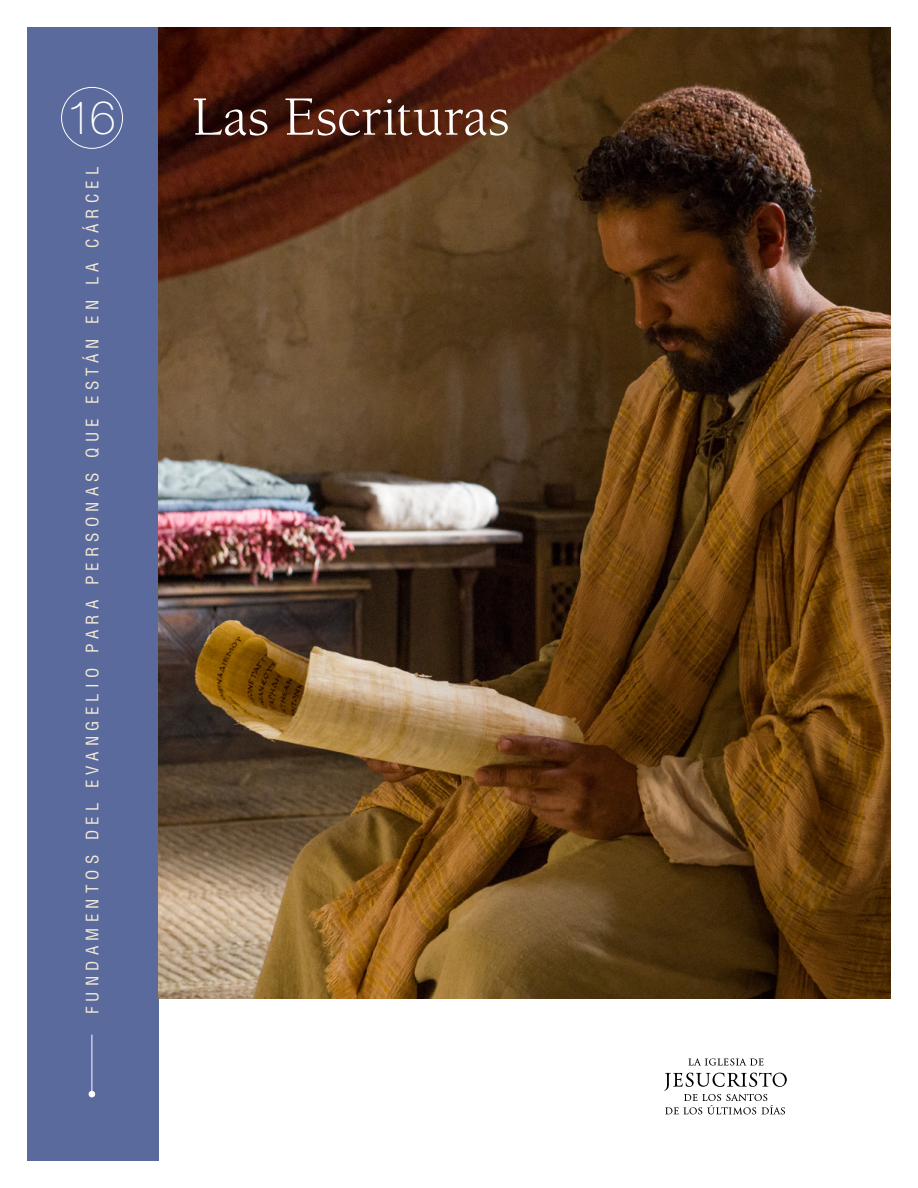
<style>
.page{position:relative;width:918px;height:1188px;background:#fff}
.page>*{position:absolute;margin:0;border:0;box-sizing:border-box;transform-origin:0 0}
.para_coverTitle{font:57px "Berkeley O Slds Lat";color:#fff}
.t1{font:100 46.5px "Helveticalds Lat";color:#fff}
.t2{font:condensed 16.8px "Helveticalds Lat";letter-spacing:.31em;color:#f4ebd5}
</style>
<div class="page">
<div style="left:27px;top:27px;width:131px;height:1134px;background:#5a6a9d"></div>
<hr style="left:92px;top:314px;width:1px;height:780px;background:#fff">
<svg style="left:89px;top:1091px;width:6px;height:6px"></svg>
<div style="left:61px;top:87px;width:62px;height:62px;border:1px solid #fff;border-radius:50%"></div>
<img style="left:158px;top:27px;width:733px;height:972px">
<svg style="left:688px;top:1058px;width:76px;height:8px"></svg>
<svg style="left:664px;top:1073px;width:123px;height:41px"></svg>
<h2 class="t1" style="left:66px;top:81px;width:51px">16</h2>
<p class="para_coverTitle" style="left:192px;top:78px;width:319px">Las Escrituras</p>
<p class="t2" style="left:79px;top:1014px;width:849px;rotate:-90deg">FUNDAMENTOS DEL EVANGELIO PARA PERSONAS QUE ESTÁN EN LA CÁRCEL</p>
</div>
